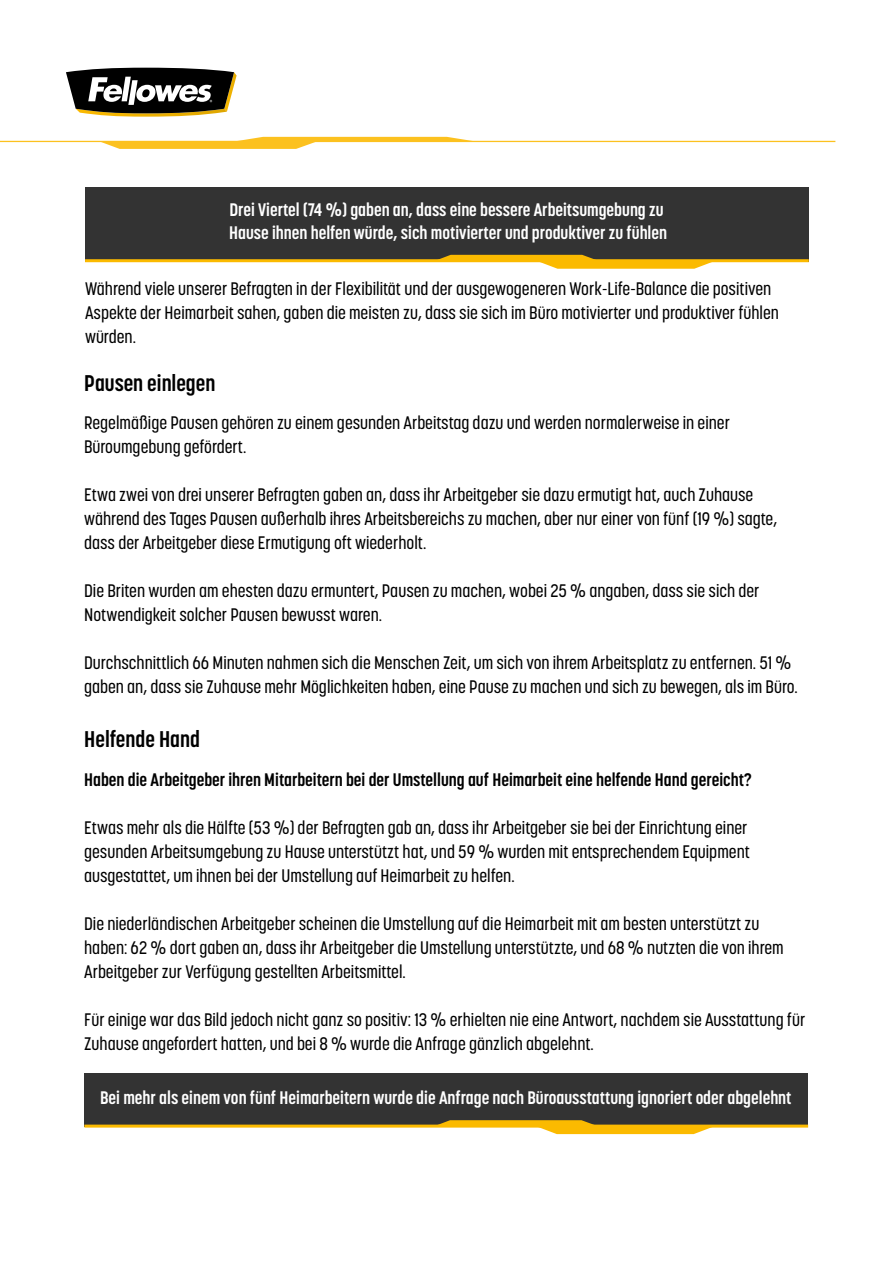
<style>
.page{position:relative;width:893px;height:1263px;background:#fff}
.page>*{position:absolute;margin:0;border:0;box-sizing:border-box;transform-origin:0 0}
.t1{font:700 22.5px "Korolev Condensed";color:#000}
.t2{font:500 18px/24px "Korolev Condensed";color:#000}
.t3{font:700 18px/24px "Korolev Condensed";color:#fff}
.t4{font:700 18px "Korolev Condensed";color:#000}
</style>
<div class="page">
<hr style="left:0;top:141px;width:835px;height:1px;background:#fcc11f">
<svg style="left:100px;top:137px;width:377px;height:12px"></svg>
<svg style="left:66px;top:68px;width:171px;height:49px"></svg>
<div style="left:85px;top:187px;width:723px;height:75px;background:#333"></div>
<hr style="left:85px;top:259px;width:724px;height:3px;background:#fbba00">
<svg style="left:436px;top:255px;width:280px;height:14px"></svg>
<div style="left:84px;top:1074px;width:723px;height:53px;background:#333"></div>
<hr style="left:84px;top:1124px;width:724px;height:3px;background:#fbba00">
<svg style="left:435px;top:1120px;width:281px;height:14px"></svg>
<p class="t3" style="left:229px;top:197px;width:439px">Drei Viertel (74 %) gaben an, dass eine bessere Arbeitsumgebung zu<br>Hause ihnen helfen würde, sich motivierter und produktiver zu fühlen</p>
<p class="t2" style="left:85px;top:277px;width:695px">Während viele unserer Befragten in der Flexibilität und der ausgewogeneren Work-Life-Balance die positiven<br>Aspekte der Heimarbeit sahen, gaben die meisten zu, dass sie sich im Büro motivierter und produktiver fühlen würden.</p>
<p class="t1" style="left:84px;top:369px;width:133px">Pausen einlegen</p>
<p class="t2" style="left:84px;top:411px;width:647px">Regelmäßige Pausen gehören zu einem gesunden Arbeitstag dazu und werden normalerweise in einer<br>Büroumgebung gefördert.</p>
<p class="t2" style="left:84px;top:483px;width:694px">Etwa zwei von drei unserer Befragten gaben an, dass ihr Arbeitgeber sie dazu ermutigt hat, auch Zuhause während des Tages Pausen außerhalb ihres Arbeitsbereichs zu machen, aber nur einer von fünf (19 %) sagte, dass der Arbeitgeber diese Ermutigung oft wiederholt.</p>
<p class="t2" style="left:84px;top:579px;width:677px">Die Briten wurden am ehesten dazu ermuntert, Pausen zu machen, wobei 25 % angaben, dass sie sich der<br>Notwendigkeit solcher Pausen bewusst waren.</p>
<p class="t2" style="left:84px;top:651px;width:715px">Durchschnittlich 66 Minuten nahmen sich die Menschen Zeit, um sich von ihrem Arbeitsplatz zu entfernen. 51 % gaben an, dass sie Zuhause mehr Möglichkeiten haben, eine Pause zu machen und sich zu bewegen, als im Büro.</p>
<p class="t1" style="left:84px;top:725px;width:117px">Helfende Hand</p>
<p class="t4" style="left:84px;top:768px;width:669px">Haben die Arbeitgeber ihren Mitarbeitern bei der Umstellung auf Heimarbeit eine helfende Hand gereicht?</p>
<p class="t2" style="left:84px;top:815px;width:667px">Etwas mehr als die Hälfte (53 %) der Befragten gab an, dass ihr Arbeitgeber sie bei der Einrichtung einer gesunden Arbeitsumgebung zu Hause unterstützt hat, und 59 % wurden mit entsprechendem Equipment ausgestattet, um ihnen bei der Umstellung auf Heimarbeit zu helfen.</p>
<p class="t2" style="left:84px;top:911px;width:701px">Die niederländischen Arbeitgeber scheinen die Umstellung auf die Heimarbeit mit am besten unterstützt zu haben: 62 % dort gaben an, dass ihr Arbeitgeber die Umstellung unterstützte, und 68 % nutzten die von ihrem<br>Arbeitgeber zur Verfügung gestellten Arbeitsmittel.</p>
<p class="t2" style="left:84px;top:1007px;width:723px">Für einige war das Bild jedoch nicht ganz so positiv: 13 % erhielten nie eine Antwort, nachdem sie Ausstattung für<br>Zuhause angefordert hatten, und bei 8 % wurde die Anfrage gänzlich abgelehnt.</p>
<p class="t3" style="left:100px;top:1085px;width:693px">Bei mehr als einem von fünf Heimarbeitern wurde die Anfrage nach Büroausstattung ignoriert oder abgelehnt</p>
</div>
